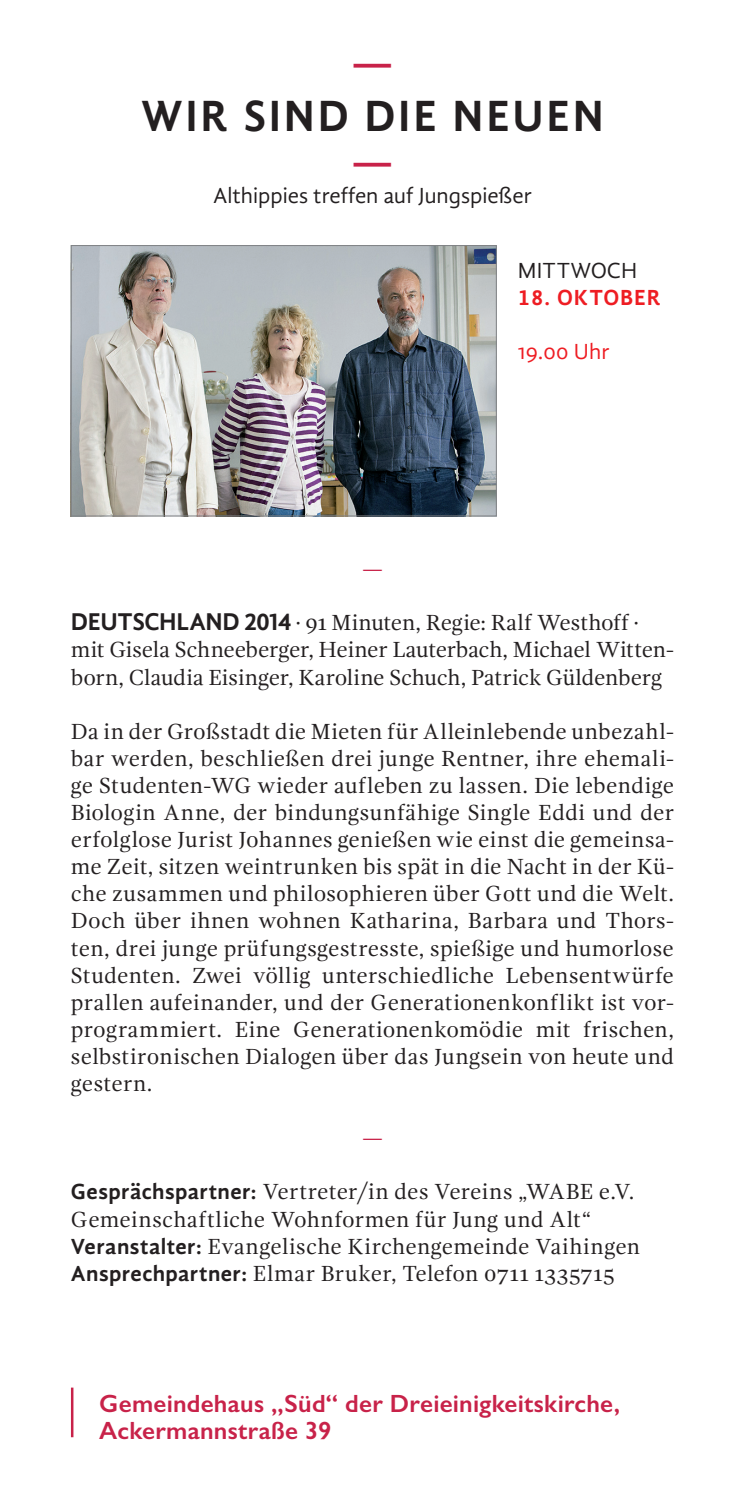
<style>
.page{position:relative;width:745px;height:1489px;background:#fff}
.page>*{position:absolute;margin:0;border:0;box-sizing:border-box;transform-origin:0 0}
.t1{font:700 45px "Gandhi Sans";letter-spacing:.06em;color:#231f20}
.t2{font:700 45px "Gandhi Sans";color:#c82249}
.t3{font:600 25px/27.5px "Gill Sans";letter-spacing:.01em;color:#c82249}
.t4{font:22.5px/27px "Gandhi Serif";letter-spacing:.005em;color:#231f20}
.t5{font:22.5px "Gandhi Sans";color:#231f20}
.t6{font:700 22.5px "Gandhi Sans";letter-spacing:.04em;color:#ee1d23}
.t7{font:22.5px "Gandhi Sans";letter-spacing:.01em;color:#ee1d23}
.t8{font:22.5px "Gandhi Serif";color:#c82249}
.s1{font-family:"Gandhi Sans";font-weight:700;font-size:25px}
.s2{font-family:"Gandhi Sans"}
.s3{font-family:"Gandhi Sans";font-weight:700}
</style>
<div class="page">
<img style="left:73px;top:247px;width:421px;height:267px">
<div style="left:71px;top:245px;width:425px;height:271px;border:1px solid #808285"></div>
<hr style="left:71px;top:1387px;width:2px;height:49px;background:#c82249">
<h1 class="t2" style="left:352px;top:36px;width:42px">—</h1>
<h1 class="t1" style="left:141px;top:90px;width:464px">WIR SIND DIE NEUEN</h1>
<h1 class="t2" style="left:352px;top:135px;width:42px">—</h1>
<p class="t5" style="left:213px;top:183px;width:320px">Althippies treffen auf Jungspießer</p>
<p class="t8" style="left:362px;top:556px;width:22px">—</p>
<p class="t5" style="left:517px;top:258px;width:121px">MITTWOCH</p>
<p class="t6" style="left:517px;top:284px;width:144px">18. OKTOBER</p>
<p class="t7" style="left:517px;top:339px;width:93px">19.00 Uhr</p>
<p class="t4" style="left:71px;top:609px;width:604px"><span class="s1">DEUTSCHLAND 2014</span> <span class="s2">·</span> 91 Minuten, Regie: Ralf Westhoff <span class="s2">· </span>mit Gisela Schneeberger, Heiner Lauterbach, Michael Witten&shy;born, Claudia Eisinger, Karoline Schuch, Patrick Güldenberg</p>
<p class="t4" style="left:71px;top:717px;width:604px;text-align:justify">Da in der Großstadt die Mieten für Alleinlebende unbezahl&shy;bar werden, beschließen drei junge Rentner, ihre ehemali&shy;ge Studenten-WG wieder aufleben zu lassen. Die lebendige Biologin Anne, der bindungsunfähige Single Eddi und der erfolglose Jurist Johannes genießen wie einst die gemeinsa&shy;me Zeit, sitzen weintrunken bis spät in die Nacht in der Kü&shy;che zusammen und philosophieren über Gott und die Welt.<br>Doch über ihnen wohnen Katharina, Barbara und Thors&shy;ten, drei junge prüfungsgestresste, spießige und humorlose Studenten. Zwei völlig unterschiedliche Lebensentwürfe prallen aufeinander, und der Generationenkonflikt ist vor&shy;programmiert. Eine Generationenkomödie mit frischen, selbstironischen Dialogen über das Jungsein von heute und gestern.</p>
<p class="t8" style="left:362px;top:1124px;width:22px">—</p>
<p class="t4" style="left:71px;top:1178px;width:570px"><span class="s3">Gesprächspartner:</span> Vertreter/in des Vereins „WABE e.V.<br>Gemeinschaftliche Wohnformen für Jung und Alt“ <span class="s3">Veranstalter:</span> Evangelische Kirchengemeinde Vaihingen <span class="s3">Ansprechpartner:</span> Elmar Bruker, Telefon 0711 1335715</p>
<p class="t3" style="left:99px;top:1388px;width:521px">Gemeindehaus „Süd“ der Dreieinigkeitskirche,<br>Ackermannstraße 39</p>
</div>
